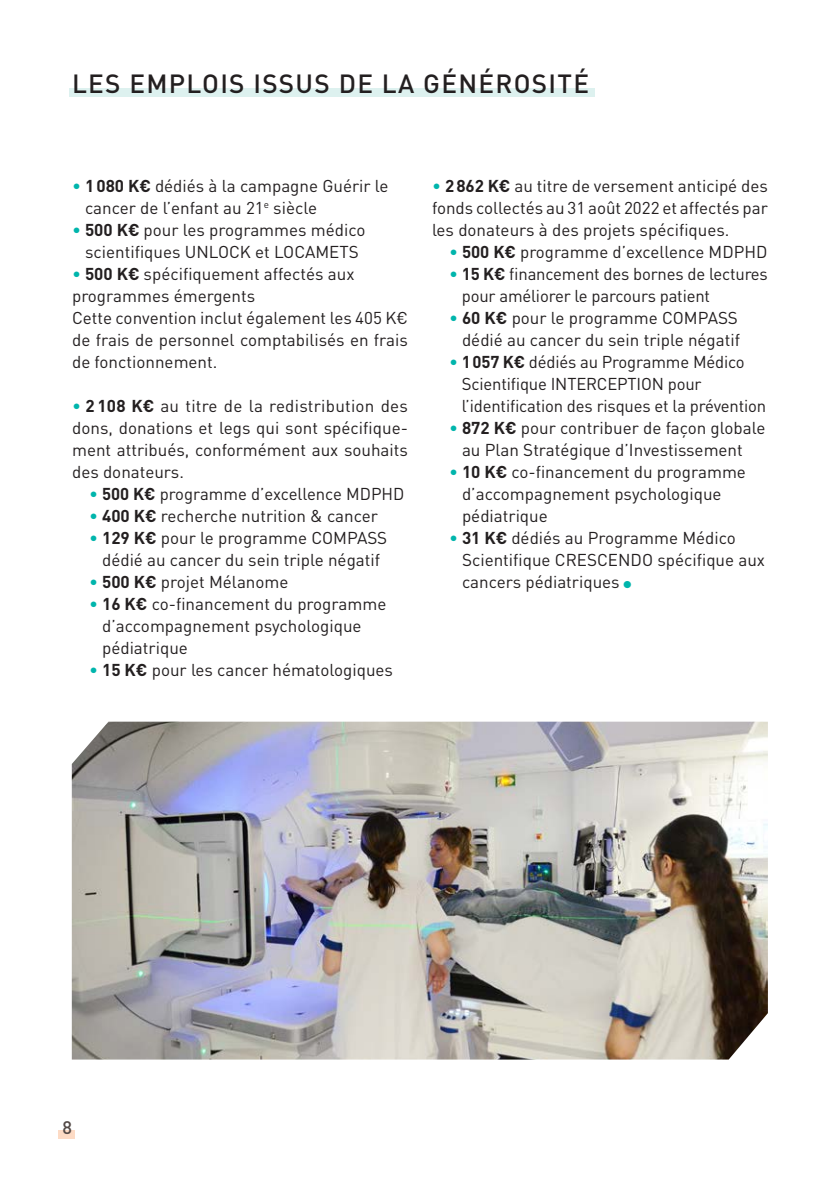
<style>
.page{position:relative;width:840px;height:1191px;background:#fff}
.page>*{position:absolute;margin:0;border:0;box-sizing:border-box;transform-origin:0 0}
.Titre_de_chapitre{font:500 26px "DIN";letter-spacing:.05em;color:#231f20}
.t1{font:500 18px "DIN";color:#534a47}
.t2{font:17px/22px "DIN";color:#231f20}
.s1{color:#00b5ac}
.s2{font-weight:700}
</style>
<div class="page">
<div style="left:58px;top:1130px;width:17px;height:9px;background:#fddbc5"></div>
<div style="left:69px;top:88px;width:525px;height:9px;background:#ddf1ef"></div>
<img style="left:72px;top:721px;width:695px;height:338px">
<p class="Titre_de_chapitre" style="left:72px;top:67px;width:518px">LES EMPLOIS ISSUS DE LA GÉNÉROSITÉ</p>
<p class="t2" style="left:85px;top:175px;width:305px;text-indent:-13px"><span class="s1">•</span> <span class="s2">1080 K€</span> dédiés à la campagne Guérir le cancer de l’enfant au 21<sup>e</sup> siècle</p>
<p class="t2" style="left:72px;top:219px;width:295px;text-align:center"><span class="s1">•</span> <span class="s2">500 K€</span> pour les programmes médico scientifiques UNLOCK et LOCAMETS</p>
<p class="t2" style="left:72px;top:263px;width:284px"><span class="s1">•</span> <span class="s2">500 K€</span> spécifiquement affectés aux programmes émergents</p>
<p class="t2" style="left:72px;top:307px;width:337px;text-align:justify">Cette convention inclut également les 405 K€ de frais de personnel comptabilisés en frais de fonctionnement.</p>
<p class="t2" style="left:72px;top:395px;width:337px;text-align:justify"><span class="s1">•</span> <span class="s2">2 108 K€</span> au titre de la redistribution des dons, donations et legs qui sont spécifique&shy;ment attribués, conformément aux souhaits des donateurs.</p>
<p class="t2" style="left:89px;top:483px;width:316px"><span class="s1">•</span> <span class="s2">500 K€</span> programme d’excellence MDPHD</p>
<p class="t2" style="left:89px;top:505px;width:290px"><span class="s1">•</span> <span class="s2">400 K€</span> recherche nutrition &amp; cancer</p>
<p class="t2" style="left:89px;top:527px;width:299px;text-align:center"><span class="s1">•</span> <span class="s2">129 K€</span> pour le programme COMPASS dédié au cancer du sein triple négatif</p>
<p class="t2" style="left:89px;top:571px;width:201px"><span class="s1">•</span> <span class="s2">500 K€</span> projet Mélanome</p>
<p class="t2" style="left:102px;top:593px;width:285px;text-indent:-13px"><span class="s1">•</span> <span class="s2">16 K€</span> co-financement du programme d’accompagnement psychologique pédiatrique</p>
<p class="t2" style="left:89px;top:659px;width:305px"><span class="s1">•</span> <span class="s2">15 K€</span> pour les cancer hématologiques</p>
<p class="t2" style="left:432px;top:175px;width:337px;text-align:justify"><span class="s1">•</span> <span class="s2">2862 K€</span> au titre de versement anticipé des fonds collectés au 31 août 2022 et affectés par les donateurs à des projets spécifiques.</p>
<p class="t2" style="left:449px;top:241px;width:320px"><span class="s1">•</span> <span class="s2">500 K€</span> programme d’excellence MDPHD</p>
<p class="t2" style="left:461px;top:263px;width:307px;text-indent:-13px"><span class="s1">•</span> <span class="s2">15 K€</span> financement des bornes de lectures pour améliorer le parcours patient</p>
<p class="t2" style="left:449px;top:307px;width:292px;text-align:right"><span class="s1">•</span> <span class="s2">60 K€</span> pour le programme COMPASS dédié au cancer du sein triple négatif</p>
<p class="t2" style="left:461px;top:351px;width:306px;text-indent:-13px"><span class="s1">•</span> <span class="s2">1057 K€</span> dédiés au Programme Médico<br>Scientifique INTERCEPTION pour l’identification des risques et la prévention</p>
<p class="t2" style="left:449px;top:417px;width:318px;text-align:center"><span class="s1">•</span> <span class="s2">872 K€</span> pour contribuer de façon globale au Plan Stratégique d’Investissement</p>
<p class="t2" style="left:462px;top:461px;width:285px;text-indent:-13px"><span class="s1">•</span> <span class="s2">10 K€</span> co-financement du programme d’accompagnement psychologique pédiatrique</p>
<p class="t2" style="left:462px;top:527px;width:304px;text-indent:-13px"><span class="s1">•</span> <span class="s2">31 K€</span> dédiés au Programme Médico<br>Scientifique CRESCENDO spécifique aux cancers pédiatriques <span class="s1">●</span></p>
<p class="t1" style="left:62px;top:1115px;width:11px">8</p>
</div>
